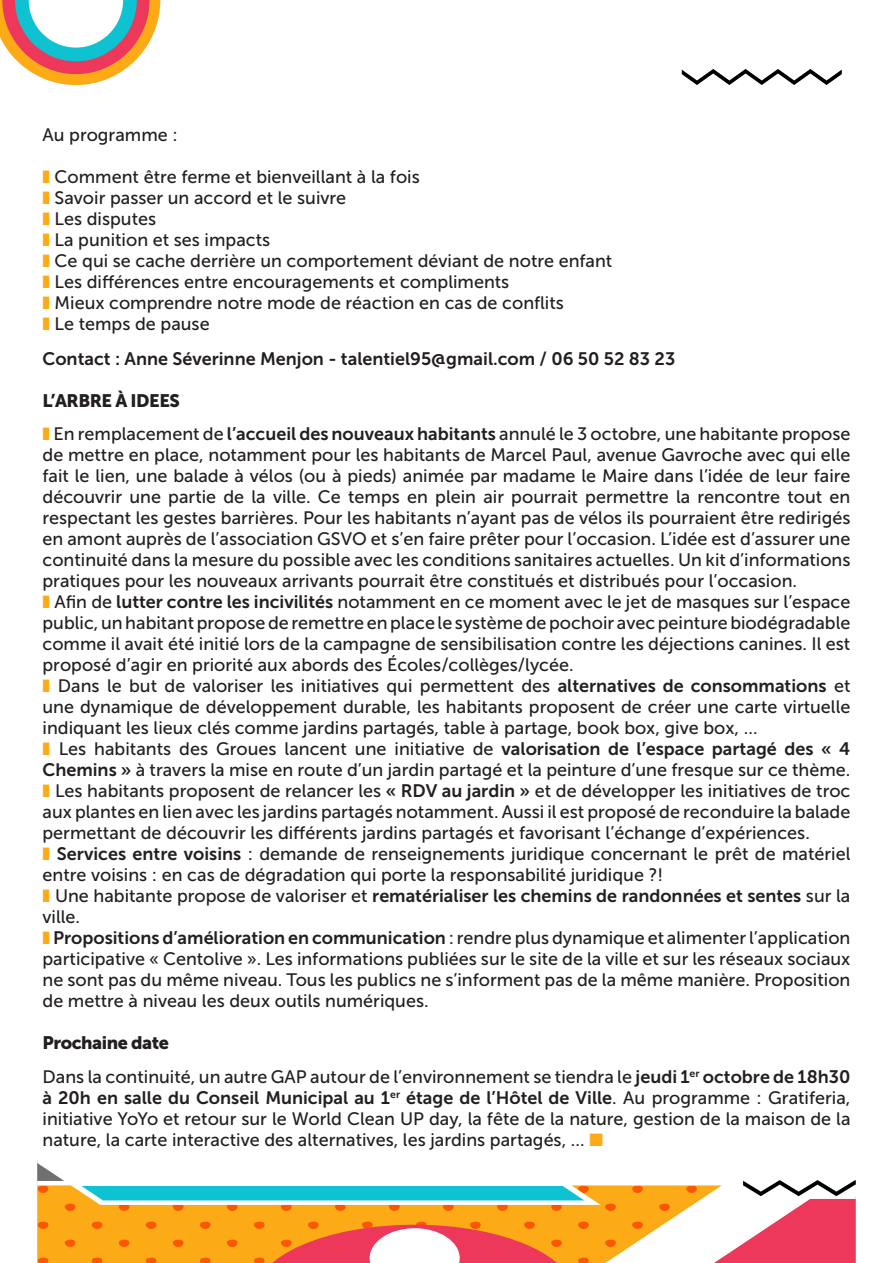
<style>
.page{position:relative;width:893px;height:1263px;background:#fff}
.page>*{position:absolute;margin:0;border:0;box-sizing:border-box;transform-origin:0 0}
.TEXTE_COURANT{font:18px/21px "Museo Sans 500";color:#231f20;text-align:justify}
.TEXTE_COURANT-2{font:18px/21px "Museo Sans 700";color:#231f20}
.t1{font:18px "Museo Sans 900";letter-spacing:-.025em;color:#231f20}
.s1{color:#fcab17}
.s2{font-family:"Museo Sans 700"}
.s3{font-family:"Museo Sans 500"}
</style>
<div class="page">
<div style="left:37px;top:1211px;width:33px;height:52px;background:#fcab17"></div>
<svg style="left:37px;top:1222px;width:12px;height:7px"></svg>
<svg style="left:61px;top:1240px;width:9px;height:7px"></svg>
<svg style="left:37px;top:1258px;width:12px;height:5px"></svg>
<svg style="left:70px;top:1185px;width:634px;height:78px;background:#fcb338"></svg>
<svg style="left:37px;top:1160px;width:556px;height:51px"></svg>
<svg style="left:250px;top:1222px;width:339px;height:41px"></svg>
<svg style="left:704px;top:1180px;width:152px;height:83px"></svg>
<svg style="left:682px;top:69px;width:160px;height:16px"></svg>
<svg style="left:0;top:0;width:160px;height:85px"></svg>
<p class="TEXTE_COURANT" style="left:43px;top:124px;width:137px">Au programme :</p>
<p class="TEXTE_COURANT" style="left:43px;top:166px;width:379px"><span class="s1">❚</span> Comment être ferme et bienveillant à la fois</p>
<p class="TEXTE_COURANT" style="left:43px;top:187px;width:305px"><span class="s1">❚</span> Savoir passer un accord et le suivre</p>
<p class="TEXTE_COURANT" style="left:43px;top:208px;width:115px"><span class="s1">❚</span> Les disputes</p>
<p class="TEXTE_COURANT" style="left:43px;top:229px;width:229px"><span class="s1">❚</span> La punition et ses impacts</p>
<p class="TEXTE_COURANT" style="left:43px;top:250px;width:571px"><span class="s1">❚</span> Ce qui se cache derrière un comportement déviant de notre enfant</p>
<p class="TEXTE_COURANT" style="left:43px;top:271px;width:468px"><span class="s1">❚</span> Les différences entre encouragements et compliments</p>
<p class="TEXTE_COURANT" style="left:43px;top:292px;width:523px"><span class="s1">❚</span> Mieux comprendre notre mode de réaction en cas de conflits</p>
<p class="TEXTE_COURANT" style="left:43px;top:313px;width:169px"><span class="s1">❚</span> Le temps de pause</p>
<p class="TEXTE_COURANT-2" style="left:43px;top:348px;width:634px">Contact : Anne Séverinne Menjon - talentiel95@gmail.com / 06 50 52 83 23</p>
<p class="t1" style="left:43px;top:390px;width:139px">L’ARBRE À IDEES</p>
<p class="TEXTE_COURANT" style="left:43px;top:424px;width:809px"><span class="s1">❚</span> En remplacement de <span class="s2">l’accueil des nouveaux habitants</span> annulé le 3 octobre, une habitante propose de mettre en place, notamment pour les habitants de Marcel Paul, avenue Gavroche avec qui elle fait le lien, une balade à vélos (ou à pieds) animée par madame le Maire dans l’idée de leur faire découvrir une partie de la ville. Ce temps en plein air pourrait permettre la rencontre tout en respectant les gestes barrières. Pour les habitants n’ayant pas de vélos ils pourraient être redirigés en amont auprès de l’association GSVO et s’en faire prêter pour l’occasion. L’idée est d’assurer une continuité dans la mesure du possible avec les conditions sanitaires actuelles. Un kit d’informations pratiques pour les nouveaux arrivants pourrait être constitués et distribués pour l’occasion.</p>
<p class="TEXTE_COURANT" style="left:43px;top:592px;width:809px"><span class="s1">❚</span> Afin de <span class="s2">lutter contre les incivilités</span> notamment en ce moment avec le jet de masques sur l’espace public, un habitant propose de remettre en place le système de pochoir avec peinture biodégradable comme il avait été initié lors de la campagne de sensibilisation contre les déjections canines. Il est proposé d’agir en priorité aux abords des Écoles/collèges/lycée.</p>
<p class="TEXTE_COURANT" style="left:43px;top:676px;width:809px"><span class="s1">❚</span> Dans le but de valoriser les initiatives qui permettent des <span class="s2">alternatives de consommations</span> et une dynamique de développement durable, les habitants proposent de créer une carte virtuelle indiquant les lieux clés comme jardins partagés, table à partage, book box, give box, …</p>
<p class="TEXTE_COURANT" style="left:43px;top:739px;width:809px"><span class="s1">❚</span> Les habitants des Groues lancent une initiative de <span class="s2">valorisation de l’espace partagé des « 4<br>Chemins »</span> à travers la mise en route d’un jardin partagé et la peinture d’une fresque sur ce thème.</p>
<p class="TEXTE_COURANT" style="left:43px;top:781px;width:809px"><span class="s1">❚</span> Les habitants proposent de relancer les <span class="s2">« RDV au jardin »</span> et de développer les initiatives de troc aux plantes en lien avec les jardins partagés notamment. Aussi il est proposé de reconduire la balade permettant de découvrir les différents jardins partagés et favorisant l’échange d’expériences.</p>
<p class="TEXTE_COURANT" style="left:43px;top:844px;width:809px"><span class="s1">❚</span> <span class="s2">Services entre voisins</span> : demande de renseignements juridique concernant le prêt de matériel entre voisins : en cas de dégradation qui porte la responsabilité juridique ?!</p>
<p class="TEXTE_COURANT-2" style="left:43px;top:886px;width:809px"><span class="s1">❚</span> <span class="s3">Une habitante propose de valoriser et</span> rematérialiser les chemins de randonnées et sentes <span class="s3">sur la ville.</span></p>
<p class="TEXTE_COURANT" style="left:43px;top:928px;width:809px"><span class="s1">❚</span> <span class="s2">Propositions d’amélioration en communication</span> : rendre plus dynamique et alimenter l’application participative « Centolive ». Les informations publiées sur le site de la ville et sur les réseaux sociaux ne sont pas du même niveau. Tous les publics ne s’informent pas de la même manière. Proposition de mettre à niveau les deux outils numériques.</p>
<p class="t1" style="left:43px;top:1033px;width:128px">Prochaine date</p>
<p class="TEXTE_COURANT" style="left:43px;top:1066px;width:809px">Dans la continuité, un autre GAP autour de l’environnement se tiendra le <span class="s2">jeudi 1</span><sup>er</sup> <span class="s2">octobre de 18h30 à 20h en salle du Conseil Municipal au 1</span><sup>er</sup> <span class="s2">étage de l’Hôtel de Ville</span>. Au programme : Gratiferia, initiative YoYo et retour sur le World Clean UP day, la fête de la nature, gestion de la maison de la nature, la carte interactive des alternatives, les jardins partagés, … <span class="s1">■</span></p>
</div>
